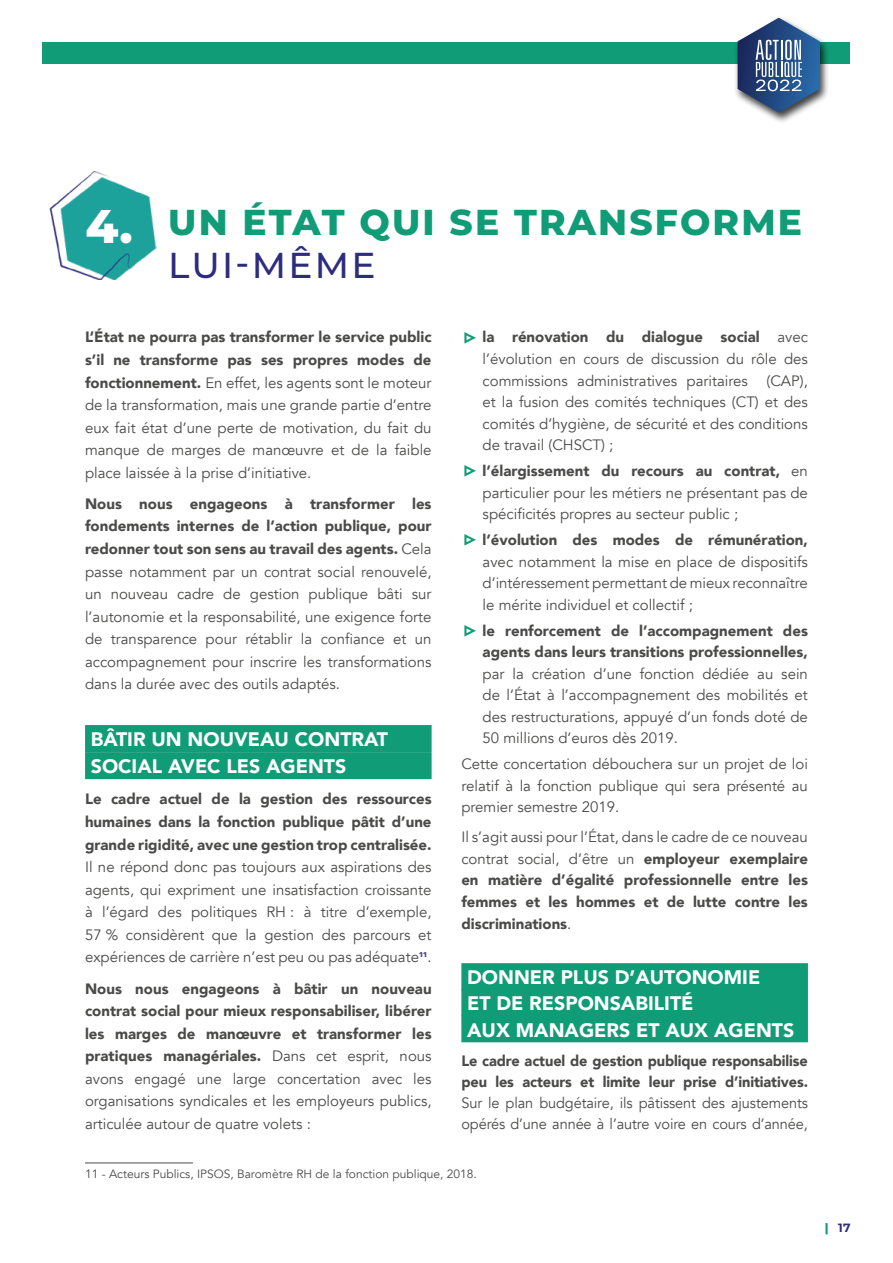
<style>
.page{position:relative;width:893px;height:1263px;background:#fff}
.page>*{position:absolute;margin:0;border:0;box-sizing:border-box;transform-origin:0 0}
.t1{font:800 36px/43.5px "Montserrat";letter-spacing:.06em;color:#109c76}
.t2{font:900 19.5px/26.1px "Avenir";color:#fff}
.t3{font:15px/22.5px "Avenir";color:#4a4a49;text-align:justify}
.t4{font:900 15px/22.5px "Avenir";color:#4a4a49;text-align:justify}
.t5{font:12px "Avenir";color:#4a4a49}
.t6{font:700 12px "Montserrat";color:#2e2c7d}
.s1{font-size:47.1px;color:#fff}
.s2{font-weight:500;color:#2e2c7d}
.s3{font-weight:900}
.s4{font-weight:400}
.s5{font-family:"Montserrat";font-weight:800;font-size:27px;color:#109c76}
.s6{font-weight:800;color:#109c76}
</style>
<div class="page">
<div style="left:43px;top:43px;width:807px;height:21px;background:#109c76"></div>
<div style="left:733px;top:16px;width:96px;height:108px;background:#000;opacity:.75"></div>
<svg style="left:738px;top:18px;width:82px;height:95px"></svg>
<div style="left:85px;top:725px;width:347px;height:27px;background:#109c76"></div>
<div style="left:85px;top:752px;width:347px;height:27px;background:#109c76"></div>
<hr style="left:85px;top:1162px;width:108px;height:1px;background:#4a4a49">
<div style="left:461px;top:963px;width:347px;height:27px;background:#109c76"></div>
<div style="left:461px;top:989px;width:347px;height:27px;background:#109c76"></div>
<div style="left:461px;top:1015px;width:347px;height:27px;background:#109c76"></div>
<img style="left:49px;top:171px;width:108px;height:108px">
<h1 class="t1" style="left:168px;top:198px;width:635px;text-indent:-83px"><span class="s1">4.</span> UN ÉTAT QUI SE TRANSFORME<br><span class="s2">LUI-MÊME</span></h1>
<p class="t3" style="left:85px;top:326px;width:348px"><span class="s3">L’État ne pourra pas transformer le service public s’il ne transforme pas ses propres modes de fonctionnement.</span> En effet, les agents sont le moteur de la transformation, mais une grande partie d’entre eux fait état d’une perte de motivation, du fait du manque de marges de manœuvre et de la faible place laissée à la prise d’initiative.</p>
<p class="t3" style="left:85px;top:493px;width:348px"><span class="s3">Nous nous engageons à transformer les fondements internes de l’action publique, pour redonner tout son sens au travail des agents.</span> Cela passe notamment par un contrat social renouvelé, un nouveau cadre de gestion publique bâti sur l’autonomie et la responsabilité, une exigence forte de transparence pour rétablir la confiance et un accompagnement pour inscrire les transformations dans la durée avec des outils adaptés.</p>
<h2 class="t2" style="left:91px;top:725px;width:299px;line-height:27px">BÂTIR UN NOUVEAU CONTRAT<br>SOCIAL AVEC LES AGENTS</h2>
<p class="t4" style="left:85px;top:787px;width:348px">Le cadre actuel de la gestion des ressources humaines dans la fonction publique pâtit d’une grande rigidité, avec une gestion trop centralisée.</p>
<p class="t3" style="left:85px;top:856px;width:348px">Il ne répond donc pas toujours aux aspirations des agents, qui expriment une insatisfaction croissante à l’égard des politiques RH : à titre d’exemple, 57 % considèrent que la gestion des parcours et expériences de carrière n’est peu ou pas adéquate<sup>11</sup>.</p>
<p class="t4" style="left:85px;top:977px;width:348px">Nous nous engageons à bâtir un nouveau contrat social pour mieux responsabiliser, libérer les marges de manœuvre et transformer les pratiques managériales. <span class="s4">Dans cet esprit, nous avons engagé une large concertation avec les organisations syndicales et les employeurs publics, articulée autour de quatre volets :</span></p>
<p class="t5" style="left:85px;top:1167px;width:393px">11 - Acteurs Publics, IPSOS, Baromètre RH de la fonction publique, 2018.</p>
<p class="t3" style="left:483px;top:327px;width:327px;line-height:21.6px;text-indent:-21px"><span class="s5">▷</span> <span class="s3">la rénovation du dialogue social</span> avec l’évolution en cours de discussion du rôle des commissions administratives paritaires (CAP), et la fusion des comités techniques (CT) et des comités d’hygiène, de sécurité et des conditions de travail (CHSCT) ;</p>
<p class="t3" style="left:483px;top:460px;width:327px;line-height:21.6px;text-indent:-21px"><span class="s5">▷</span> <span class="s3">l’élargissement du recours au contrat,</span> en particulier pour les métiers ne présentant pas de spécificités propres au secteur public ;</p>
<p class="t3" style="left:483px;top:529px;width:327px;line-height:21.6px;text-indent:-21px"><span class="s5">▷</span> <span class="s3">l’évolution des modes de rémunération, </span>avec notamment la mise en place de dispositifs d’intéressement permettant de mieux reconnaître le mérite individuel et collectif ;</p>
<p class="t4" style="left:461px;top:619px;width:348px;line-height:21.6px;text-align:right"><span class="s5">▷</span> le renforcement de l’accompagnement des agents dans leurs transitions professionnelles,</p>
<p class="t3" style="left:483px;top:663px;width:327px;line-height:21.6px">par la création d’une fonction dédiée au sein de l’État à l’accompagnement des mobilités et des restructurations, appuyé d’un fonds doté de 50 millions d’euros dès 2019.</p>
<p class="t3" style="left:461px;top:753px;width:348px;line-height:21.6px">Cette concertation débouchera sur un projet de loi relatif à la fonction publique qui sera présenté au premier semestre 2019.</p>
<p class="t4" style="left:461px;top:826px;width:348px;line-height:21.6px"><span class="s4">Il s’agit aussi pour l’État, dans le cadre de ce nouveau contrat social, d’être un</span> employeur exemplaire en matière d’égalité professionnelle entre les femmes et les hommes et de lutte contre les discriminations<span class="s4">.</span></p>
<h2 class="t2" style="left:467px;top:964px;width:329px">DONNER PLUS D’AUTONOMIE<br>ET DE RESPONSABILITÉ<br>AUX MANAGERS ET AUX AGENTS</h2>
<p class="t4" style="left:461px;top:1050px;width:348px;line-height:21px">Le cadre actuel de gestion publique responsabilise peu les acteurs et limite leur prise d’initiatives.</p>
<p class="t3" style="left:461px;top:1092px;width:348px;line-height:21px">Sur le plan budgétaire, ils pâtissent des ajustements opérés d’une année à l’autre voire en cours d’année,</p>
<p class="t6" style="left:825px;top:1219px;width:27px"><span class="s6">|</span> 17</p>
</div>
